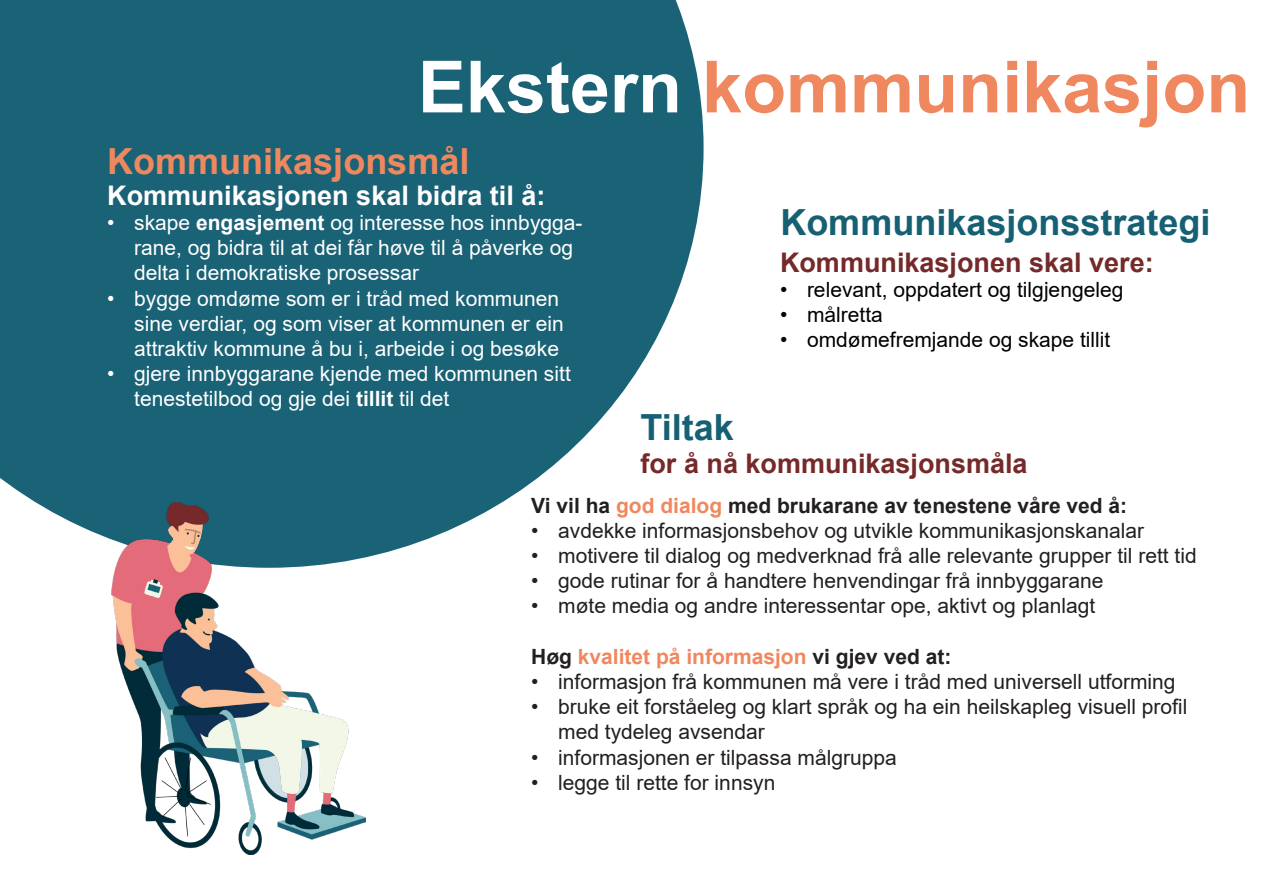
<style>
.page{position:relative;width:1263px;height:893px;background:#fff}
.page>*{position:absolute;margin:0;border:0;box-sizing:border-box;transform-origin:0 0}
.t1{font:700 72px "Arial";color:#f0885f}
.t2{font:700 36px "Arial";color:#166073}
.t3{font:700 36px "Arial";color:#f0885f}
.t4{font:700 27px "Arial";color:#75292a}
.t5{font:700 27px "Arial";color:#fff}
.t6{font:21px/25.2px "Arial";color:#231f20}
.t7{font:21px/25.2px "Arial";color:#fff}
.t8{font:21px "Arial";color:#000}
.t9{font:700 21px "Arial";color:#231f20}
.t10{font:700 21px "Arial";color:#f0885f}
.s1{color:#fff}
.s2{font-weight:700}
.s3{color:#f0885f}
.s4{color:#231f20}
</style>
<div class="page">
<svg style="left:0;top:0;width:703px;height:558px;background:#337385"></svg>
<img style="left:111px;top:502px;width:255px;height:353px">
<p class="t1" style="left:418px;top:36px;width:834px"><span class="s1">Ekstern</span> kommunikasjon</p>
<p class="t3" style="left:107px;top:136px;width:364px">Kommunikasjonsmål</p>
<p class="t5" style="left:107px;top:176px;width:440px">Kommunikasjonen skal bidra til å:</p>
<p class="t7" style="left:134px;top:210px;width:450px;text-indent:-27px">• skape <span class="s2">engasjement</span> og interesse hos innbygga&shy;rane, og bidra til at dei får høve til å påverke og delta i demokratiske prosessar</p>
<p class="t7" style="left:134px;top:285px;width:431px;text-indent:-27px">• bygge omdøme som er i tråd med kommunen sine verdiar, og som viser at kommunen er ein attraktiv kommune å bu i, arbeide i og besøke</p>
<p class="t7" style="left:134px;top:361px;width:438px;text-indent:-27px">• gjere innbyggarane kjende med kommunen sitt tenestetilbod og gje dei <span class="s2">tillit</span> til det</p>
<p class="t2" style="left:780px;top:197px;width:432px">Kommunikasjonsstrategi</p>
<p class="t4" style="left:780px;top:243px;width:375px">Kommunikasjonen skal vere:</p>
<p class="t8" style="left:780px;top:275px;width:345px">• relevant, oppdatert og tilgjengeleg</p>
<p class="t8" style="left:780px;top:300px;width:104px">• målretta</p>
<p class="t8" style="left:780px;top:325px;width:332px">• omdømefremjande og skape tillit</p>
<p class="t2" style="left:640px;top:402px;width:95px">Tiltak</p>
<p class="t4" style="left:640px;top:444px;width:389px">for å nå kommunikasjonsmåla</p>
<p class="t9" style="left:531px;top:490px;width:597px">Vi vil ha <span class="s3">god dialog</span> med brukarane av tenestene våre ved å:</p>
<p class="t6" style="left:531px;top:518px;width:614px">• avdekke informasjonsbehov og utvikle kommunikasjonskanalar</p>
<p class="t6" style="left:531px;top:543px;width:667px">• motivere til dialog og medverknad frå alle relevante grupper til rett tid</p>
<p class="t6" style="left:531px;top:568px;width:574px">• gode rutinar for å handtere henvendingar frå innbyggarane</p>
<p class="t6" style="left:531px;top:593px;width:565px">• møte media og andre interessentar ope, aktivt og planlagt</p>
<p class="t10" style="left:531px;top:641px;width:422px"><span class="s4">Høg</span> kvalitet på informasjon <span class="s4">vi gjev ved at:</span></p>
<p class="t6" style="left:531px;top:669px;width:646px">• informasjon frå kommunen må vere i tråd med universell utforming</p>
<p class="t6" style="left:558px;top:694px;width:631px;text-indent:-27px">• bruke eit forståeleg og klart språk og ha ein heilskapleg visuell profil med tydeleg avsendar</p>
<p class="t6" style="left:531px;top:744px;width:367px">• informasjonen er tilpassa målgruppa</p>
<p class="t6" style="left:531px;top:770px;width:246px">• legge til rette for innsyn</p>
</div>
